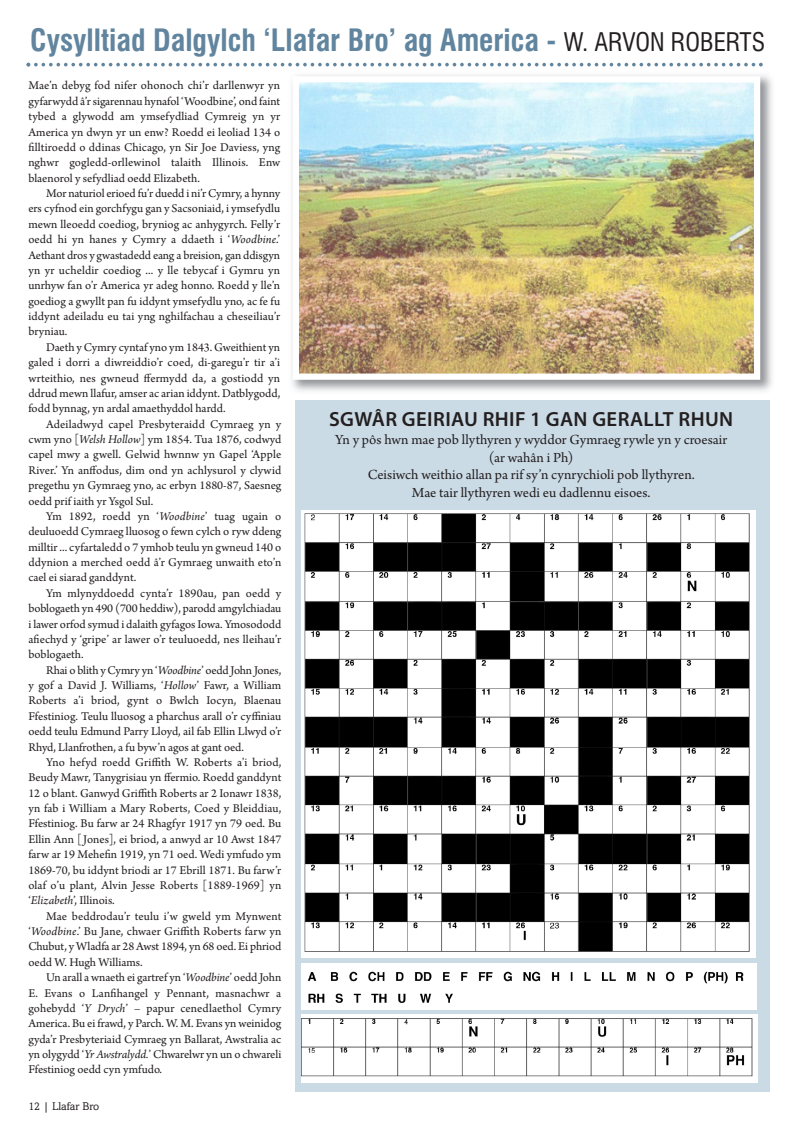
<style>
.page{position:relative;width:798px;height:1134px;background:#fff}
.page>*{position:absolute;margin:0;border:0;box-sizing:border-box;transform-origin:0 0}
.t1{font:700 30px "Swiss Cul";color:#61859f}
.t2{font:600 20.5px "Myriad Pro";letter-spacing:.02em;color:#231f20}
.t3{font:14.62px/17.6px "Arno Pro";color:#231f20;text-align:center}
.t4{font:12.5px/15.4px "Arno Pro";color:#231f20;text-align:justify}
.t5{font:11.25px "Amasis";color:#231f20}
.s1{font-weight:400;font-size:25px;color:#231f20}
.s2{font-style:italic}
</style>
<div class="page">
<svg style="left:26px;top:63px;width:736px;height:3px"></svg>
<img style="left:292px;top:75px;width:480px;height:316px">
<img style="left:299px;top:83px;width:454px;height:290px">
<div style="left:292px;top:76px;width:468px;height:304px;border:6px solid #fff"></div>
<div style="left:295px;top:400px;width:474px;height:691px;background:#cbdbe6"></div>
<img style="left:301px;top:510px;width:454px;height:447px">
<img style="left:301px;top:1015px;width:455px;height:68px">
<img style="left:301px;top:964px;width:455px;height:45px">
<h1 class="t1" style="left:30px;top:23px;width:736px">Cysylltiad Dalgylch ‘Llafar Bro’ ag America - <span class="s1">W. ARVON ROBERTS</span></h1>
<p class="t4" style="left:28px;top:79px;width:253px">Mae’n debyg fod nifer ohonoch chi’r darllenwyr yn gyfarwydd â’r sigarennau hynafol ‘Woodbine’, ond faint tybed a glywodd am ymsefydliad Cymreig yn yr America yn dwyn yr un enw? Roedd ei leoliad 134 o filltiroedd o ddinas Chicago, yn Sir Joe Daviess, yng nghwr gogledd-orllewinol talaith Illinois. Enw blaenorol y sefydliad oedd Elizabeth.</p>
<p class="t4" style="left:28px;top:187px;width:253px;text-indent:18px">Mor naturiol erioed fu’r duedd i ni’r Cymry, a hynny ers cyfnod ein gorchfygu gan y Sacsoniaid, i ymsefydlu mewn lleoedd coediog, bryniog ac anhygyrch. Felly’r oedd hi yn hanes y Cymry a ddaeth i ‘<span class="s2">woodbine</span>.’ Aethant dros y gwastadedd eang a breision, gan ddisgyn yn yr ucheldir coediog ... y lle tebycaf i Gymru yn unrhyw fan o’r America yr adeg honno. Roedd y lle’n goediog a gwyllt pan fu iddynt ymsefydlu yno, ac fe fu iddynt adeiladu eu tai yng nghilfachau a cheseiliau’r bryniau.</p>
<p class="t4" style="left:28px;top:340px;width:253px;text-indent:18px">Daeth y Cymry cyntaf yno ym 1843. Gweithient yn galed i dorri a diwreiddio’r coed, di-garegu’r tir a’i wrteithio, nes gwneud ffermydd da, a gostiodd yn ddrud mewn llafur, amser ac arian iddynt. Datblygodd, fodd bynnag, yn ardal amaethyddol hardd.</p>
<p class="t4" style="left:28px;top:417px;width:254px;text-indent:18px">Adeiladwyd capel Presbyteraidd Cymraeg yn y cwm yno [<span class="s2">welsh Hollow</span>] ym 1854. Tua 1876, codwyd capel mwy a gwell. Gelwid hwnnw yn Gapel ‘Apple River.’ Yn anffodus, dim ond yn achlysurol y clywid pregethu yn Gymraeg yno, ac erbyn 1880-87, Saesneg oedd prif iaith yr Ysgol Sul.</p>
<p class="t4" style="left:28px;top:510px;width:254px;text-indent:18px">Ym 1892, roedd yn ‘<span class="s2">woodbine</span>’ tuag ugain o deuluoedd Cymraeg lluosog o fewn cylch o ryw ddeng milltir ... cyfartaledd o 7 ymhob teulu yn gwneud 140 o ddynion a merched oedd â’r Gymraeg unwaith eto’n cael ei siarad ganddynt.</p>
<p class="t4" style="left:28px;top:586px;width:254px;text-indent:18px">Ym mlynyddoedd cynta’r 1890au, pan oedd y boblogaeth yn 490 (700 heddiw), parodd amgylchiadau i lawer orfod symud i dalaith gyfagos Iowa. Ymosododd afiechyd y ‘gripe’ ar lawer o’r teuluoedd, nes lleihau’r boblogaeth.</p>
<p class="t4" style="left:28px;top:663px;width:254px;text-indent:18px">Rhai o blith y Cymry yn ‘<span class="s2">woodbine</span>’ oedd John Jones, y gof a David J. Williams, ‘<span class="s2">Hollow</span>’ Fawr, a William Roberts a’i briod, gynt o Bwlch Iocyn, Blaenau Ffestiniog. Teulu lluosog a pharchus arall o’r cyffiniau oedd teulu Edmund Parry Lloyd, ail fab Ellin Llwyd o’r Rhyd, Llanfrothen, a fu byw’n agos at gant oed.</p>
<p class="t4" style="left:28px;top:756px;width:254px;text-indent:18px">Yno hefyd roedd Griffith W. Roberts a’i briod, Beudy Mawr, Tanygrisiau yn ffermio. Roedd ganddynt 12 o blant. Ganwyd Griffith Roberts ar 2 Ionawr 1838, yn fab i William a Mary Roberts, Coed y Bleiddiau, Ffestiniog. Bu farw ar 24 Rhagfyr 1917 yn 79 oed. Bu Ellin Ann [Jones], ei briod, a anwyd ar 10 Awst 1847 farw ar 19 Mehefin 1919, yn 71 oed. Wedi ymfudo ym 1869-70, bu iddynt briodi ar 17 Ebrill 1871. Bu farw’r olaf o’u plant, Alvin Jesse Roberts [1889-1969] yn ‘<span class="s2">elizabeth</span>’, Illinois.</p>
<p class="t4" style="left:28px;top:909px;width:254px;text-indent:18px">Mae beddrodau’r teulu i’w gweld ym Mynwent ‘<span class="s2">woodbine</span>.’ Bu Jane, chwaer Griffith Roberts farw yn Chubut, y Wladfa ar 28 Awst 1894, yn 68 oed. Ei phriod oedd W. Hugh Williams.</p>
<p class="t4" style="left:28px;top:971px;width:254px;text-indent:18px">Un arall a wnaeth ei gartref yn ‘<span class="s2">woodbine</span>’ oedd John E. Evans o Lanfihangel y Pennant, masnachwr a gohebydd ‘<span class="s2">y Drych</span>’ – papur cenedlaethol Cymry America. Bu ei frawd, y Parch. W. M. Evans yn weinidog gyda’r Presbyteriaid Cymraeg yn Ballarat, Awstralia ac yn olygydd ‘<span class="s2">yr awstralydd.</span>’ Chwarelwr yn un o chwareli Ffestiniog oedd cyn ymfudo.</p>
<p class="t5" style="left:28px;top:1102px;width:72px">12 | Llafar Bro</p>
<h2 class="t2" style="left:329px;top:412px;width:405px">SGWÂR GEIRIAU RHIF 1 GAN GERALLT RHUN</h2>
<p class="t3" style="left:335px;top:432px;width:393px">Yn y pôs hwn mae pob llythyren y wyddor Gymraeg rywle yn y croesair (ar wahân i Ph)<br>Ceisiwch weithio allan pa rif sy’n cynrychioli pob llythyren.<br>Mae tair llythyren wedi eu dadlennu eisoes.</p>
</div>
